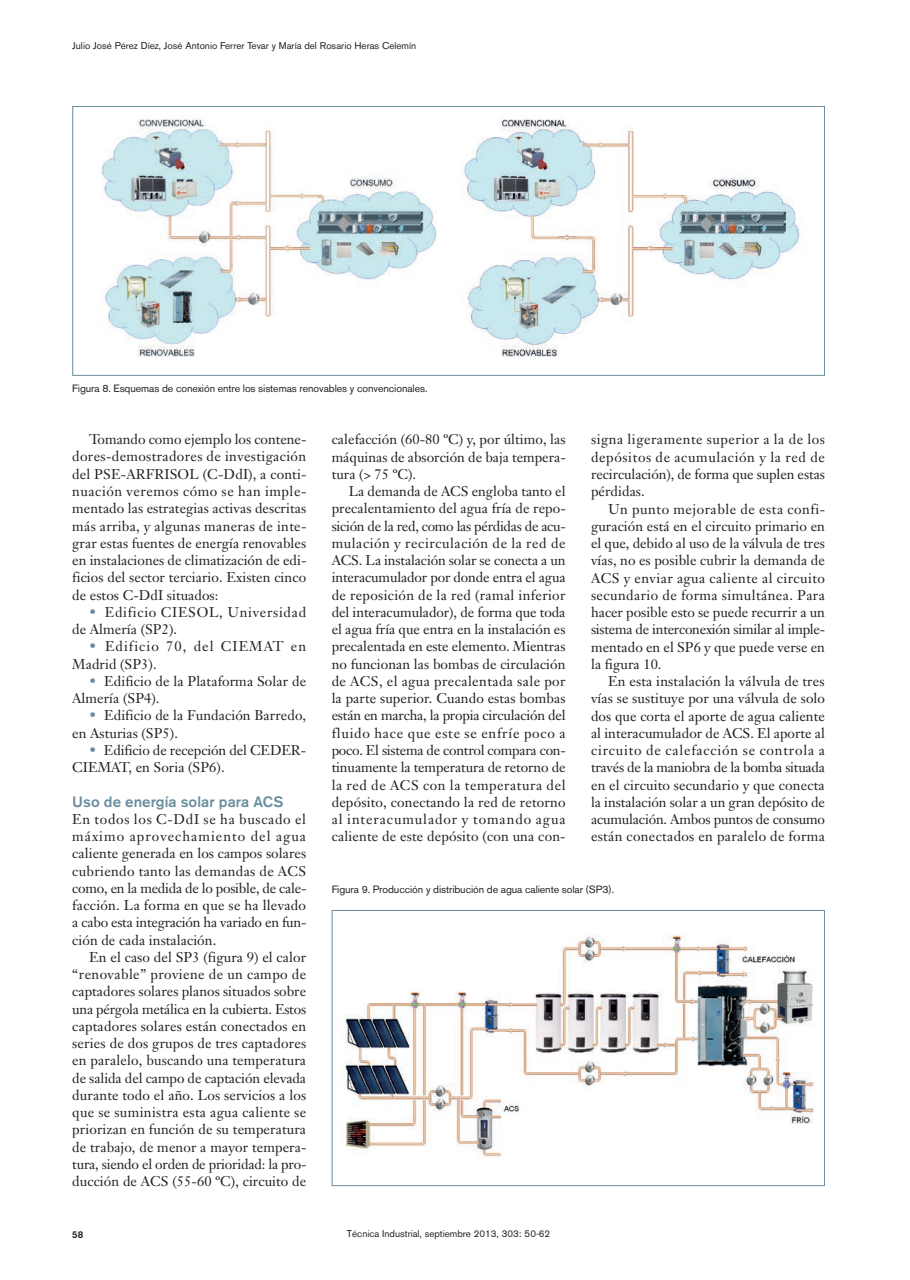
<style>
.page{position:relative;width:910px;height:1280px;background:#fff}
.page>*{position:absolute;margin:0;border:0;box-sizing:border-box;transform-origin:0 0}
.t1{font:500 15px "Akzidenz Grotesk BE";letter-spacing:.005em;color:#6a8e9e}
.t2{font:13.95px/17.2px "Janson Text";letter-spacing:.005em;color:#231f20;text-align:justify}
.t3{font:13.95px/17.2px "Janson Text";letter-spacing:.05em;color:#231f20}
.t4{font:13.95px/17.2px "Janson Text";letter-spacing:.07em;color:#231f20}
.t5{font:10.5px "Akzidenz Grotesk BE";letter-spacing:-.005em;color:#231f20}
.t6{font:9.75px "Akzidenz Grotesk BE";color:#231f20}
.t7{font:500 9.75px "Akzidenz Grotesk BE";color:#231f20}
.s1{color:#6a8e9e}
</style>
<div class="page">
<img style="left:101px;top:119px;width:699px;height:238px">
<div style="left:72px;top:106px;width:753px;height:270px;border:1px solid #6a8e9e"></div>
<img style="left:340px;top:934px;width:475px;height:224px">
<div style="left:332px;top:910px;width:493px;height:276px;border:1px solid #6a8e9e"></div>
<p class="t6" style="left:72px;top:43px;width:345px">Julio José Pérez Díez, José Antonio Ferrer Tevar y María del Rosario Heras Celemín</p>
<p class="t5" style="left:72px;top:384px;width:357px">Figura 8. Esquemas de conexión entre los sistemas renovables y convencionales.</p>
<p class="t2" style="left:72px;top:432px;width:236px;text-indent:17px">Tomando como ejemplo los contene&shy;dores-demostradores de investigación del PSE-ARFRISOL (C-DdI), a conti&shy;nuación veremos cómo se han imple&shy;mentado las estrategias activas descritas más arriba, y algunas maneras de inte&shy;grar estas fuentes de energía renovables en instalaciones de climatización de edi&shy;ficios del sector terciario. Existen cinco de estos C-DdI situados:</p>
<p class="t3" style="left:72px;top:605px;width:235px;text-indent:17px"><span class="s1">•</span> Edificio CIESOL, Universidad de Almería (SP2).</p>
<p class="t4" style="left:72px;top:639px;width:235px;text-indent:17px"><span class="s1">•</span> Edificio 70, del CIEMAT en<br>Madrid (SP3).</p>
<p class="t2" style="left:72px;top:674px;width:235px;text-indent:17px"><span class="s1">•</span> Edificio de la Plataforma Solar de<br>Almería (SP4).</p>
<p class="t2" style="left:72px;top:708px;width:235px;text-indent:17px"><span class="s1">•</span> Edificio de la Fundación Barredo, en Asturias (SP5).</p>
<p class="t2" style="left:72px;top:743px;width:235px;text-indent:17px"><span class="s1">•</span> Edificio de recepción del CEDER-<br>CIEMAT, en Soria (SP6).</p>
<p class="t1" style="left:72px;top:796px;width:213px">Uso de energía solar para ACS</p>
<p class="t2" style="left:72px;top:812px;width:236px">En todos los C-DdI se ha buscado el máximo aprovechamiento del agua caliente generada en los campos solares cubriendo tanto las demandas de ACS como, en la medida de lo posible, de cale&shy;facción. La forma en que se ha llevado a cabo esta integración ha variado en fun&shy;ción de cada instalación.</p>
<p class="t2" style="left:72px;top:950px;width:236px;text-indent:17px">En el caso del SP3 (figura 9) el calor “renovable” proviene de un campo de captadores solares planos situados sobre una pérgola metálica en la cubierta. Estos captadores solares están conectados en series de dos grupos de tres captadores en paralelo, buscando una temperatura de salida del campo de captación elevada durante todo el año. Los servicios a los que se suministra esta agua caliente se priorizan en función de su temperatura de trabajo, de menor a mayor tempera&shy;tura, siendo el orden de prioridad: la pro&shy;ducción de ACS (55-60 ºC), circuito de</p>
<p class="t2" style="left:332px;top:432px;width:236px">calefacción (60-80 ºC) y, por último, las máquinas de absorción de baja tempera&shy;tura (&gt; 75 ºC).</p>
<p class="t2" style="left:332px;top:484px;width:236px;text-indent:17px">La demanda de ACS engloba tanto el precalentamiento del agua fría de repo&shy;sición de la red, como las pérdidas de acu&shy;mulación y recirculación de la red de ACS. La instalación solar se conecta a un interacumulador por donde entra el agua de reposición de la red (ramal inferior del interacumulador), de forma que toda el agua fría que entra en la instalación es precalentada en este elemento. Mientras no funcionan las bombas de circulación de ACS, el agua precalentada sale por la parte superior. Cuando estas bombas están en marcha, la propia circulación del fluido hace que este se enfríe poco a poco. El sistema de control compara con&shy;tinuamente la temperatura de retorno de la red de ACS con la temperatura del depósito, conectando la red de retorno al interacumulador y tomando agua caliente de este depósito (con una con-</p>
<p class="t2" style="left:591px;top:432px;width:235px">signa ligeramente superior a la de los depósitos de acumulación y la red de recirculación), de forma que suplen estas pérdidas.</p>
<p class="t2" style="left:591px;top:501px;width:236px;text-indent:17px">Un punto mejorable de esta confi&shy;guración está en el circuito primario en el que, debido al uso de la válvula de tres vías, no es posible cubrir la demanda de ACS y enviar agua caliente al circuito secundario de forma simultánea. Para hacer posible esto se puede recurrir a un sistema de interconexión similar al imple&shy;mentado en el SP6 y que puede verse en la figura 10.</p>
<p class="t2" style="left:591px;top:674px;width:235px;text-indent:17px">En esta instalación la válvula de tres vías se sustituye por una válvula de solo dos que corta el aporte de agua caliente al interacumulador de ACS. El aporte al circuito de calefacción se controla a través de la maniobra de la bomba situada en el circuito secundario y que conecta la instalación solar a un gran depósito de acumulación. Ambos puntos de consumo están conectados en paralelo de forma</p>
<p class="t5" style="left:332px;top:885px;width:284px">Figura 9. Producción y distribución de agua caliente solar (SP3).</p>
<p class="t7" style="left:72px;top:1231px;width:13px">58</p>
<p class="t6" style="left:347px;top:1230px;width:205px">Técnica Industrial, septiembre 2013, 303: 50-62</p>
</div>
